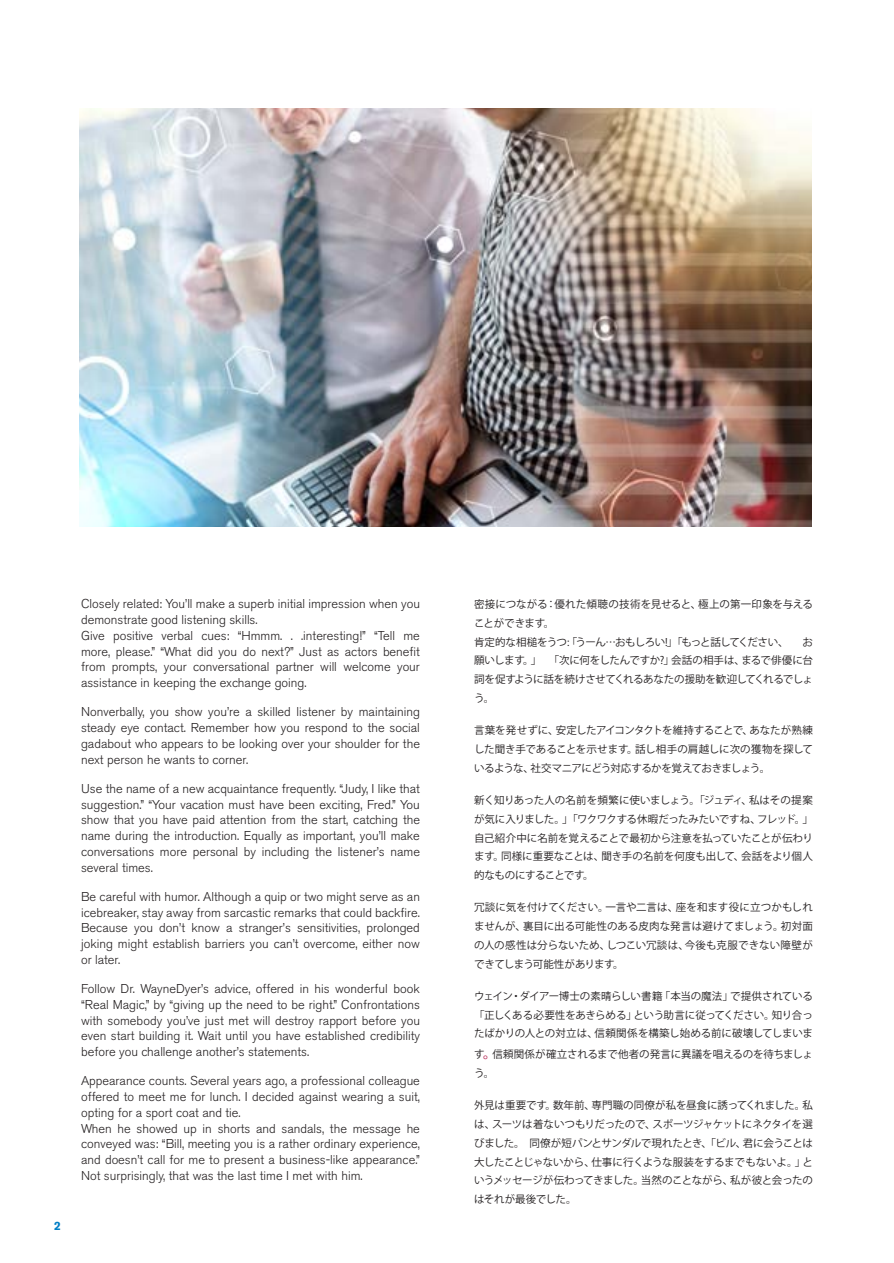
<style>
.page{position:relative;width:894px;height:1263px;background:#fff}
.page>*{position:absolute;margin:0;border:0;box-sizing:border-box;transform-origin:0 0}
.article_subtitle{font:300 12.75px/15.8px "Akzidenz Grotesk BE";color:#231f20;text-align:justify}
.Day{font:700 12px "Akzidenz Grotesk BE";color:#007ec5}
.jp_article_subtitle{font:10.5px/18.8px "Koz Go Pr 6 N";letter-spacing:-.02em;color:#231f20;text-align:justify}
.jp_article_subtitle-2{font:10.5px "Koz Go Pr 6 N";letter-spacing:-.045em;color:#231f20}
.s1{font-weight:700;font-size:13.5px;color:#b62654}
</style>
<div class="page">
<img style="left:80px;top:108px;width:731px;height:418px">
<p class="Day" style="left:54px;top:1218px;width:8px">2</p>
<p class="article_subtitle" style="left:81px;top:596px;width:340px">Closely related: You’ll make a superb initial impression when you demonstrate good listening skills.</p>
<p class="article_subtitle" style="left:81px;top:628px;width:340px">Give positive verbal cues: “Hmmm. . .interesting!” “Tell me more, please.” “What did you do next?” Just as actors benefit from prompts, your conversational partner will welcome your assistance in keeping the exchange going.</p>
<p class="article_subtitle" style="left:81px;top:704px;width:340px">Nonverbally, you show you’re a skilled listener by maintaining steady eye contact. Remember how you respond to the social gadabout who appears to be looking over your shoulder for the next person he wants to corner.</p>
<p class="article_subtitle" style="left:81px;top:781px;width:340px">Use the name of a new acquaintance frequently. “Judy, I like that suggestion.” “Your vacation must have been exciting, Fred.” You show that you have paid attention from the start, catching the name during the introduction. Equally as important, you’ll make conversations more personal by including the listener’s name several times.</p>
<p class="article_subtitle" style="left:81px;top:888px;width:340px">Be careful with humor. Although a quip or two might serve as an icebreaker, stay away from sarcastic remarks that could backfire.<br>Because you don’t know a stranger’s sensitivities, prolonged joking might establish barriers you can’t overcome, either now or later.</p>
<p class="article_subtitle" style="left:81px;top:981px;width:340px">Follow Dr. WayneDyer’s advice, offered in his wonderful book “Real Magic,” by “giving up the need to be right.” Confrontations with somebody you’ve just met will destroy rapport before you even start building it. Wait until you have established credibility before you challenge another’s statements.</p>
<p class="article_subtitle" style="left:81px;top:1073px;width:340px">Appearance counts. Several years ago, a professional colleague offered to meet me for lunch. I decided against wearing a suit, opting for a sport coat and tie.</p>
<p class="article_subtitle" style="left:81px;top:1120px;width:340px">When he showed up in shorts and sandals, the message he conveyed was: “Bill, meeting you is a rather ordinary experience, and doesn’t call for me to present a business-like appearance.” Not surprisingly, that was the last time I met with him.</p>
<p class="jp_article_subtitle" style="left:474px;top:595px;width:340px">密接につながる：優れた傾聴の技術を見せると、極上の第一印象を与えることができます。</p>
<p class="jp_article_subtitle-2" style="left:474px;top:636px;width:316px">肯定的な相槌をうつ:「うーん…おもしろい!」「もっと話してください、</p>
<p class="jp_article_subtitle" style="left:474px;top:632px;width:340px;text-indent:328px">お願いします。」 「次に何をしたんですか?」会話の相手は、まるで俳優に台詞を促すように話を続けさせてくれるあなたの援助を歓迎してくれるでしょう。</p>
<p class="jp_article_subtitle" style="left:474px;top:721px;width:340px">言葉を発せずに、安定したアイコンタクトを維持することで、あなたが熟練した聞き手であることを示せます。話し相手の肩越しに次の獲物を探しているような、社交マニアにどう対応するかを覚えておきましょう。</p>
<p class="jp_article_subtitle" style="left:474px;top:791px;width:340px">新く知りあった人の名前を頻繁に使いましょう。「ジュディ、私はその提案が気に入りました。」「ワクワクする休暇だったみたいですね、フレッド。」自己紹介中に名前を覚えることで最初から注意を払っていたことが伝わります。同様に重要なことは、聞き手の名前を何度も出して、会話をより個人的なものにすることです。</p>
<p class="jp_article_subtitle" style="left:474px;top:898px;width:340px">冗談に気を付けてください。一言や二言は、座を和ます役に立つかもしれませんが、裏目に出る可能性のある皮肉な発言は避けてましょう。初対面の人の感性は分らないため、しつこい冗談は、今後も克服できない障壁ができてしまう可能性があります。</p>
<p class="jp_article_subtitle" style="left:474px;top:986px;width:340px">ウェイン・ダイアー博士の素晴らしい書籍「本当の魔法」で提供されている「正しくある必要性をあきらめる」という助言に従ってください。知り合ったばかりの人との対立は、信頼関係を構築し始める前に破壊してしまいま</p>
<p class="jp_article_subtitle" style="left:474px;top:1045px;width:340px">す<span class="s1">。</span>信頼関係が確立されるまで他者の発言に異議を唱えるのを待ちましょう。</p>
<p class="jp_article_subtitle" style="left:474px;top:1096px;width:340px">外見は重要です。数年前、専門職の同僚が私を昼食に誘ってくれました。私は、スーツは着ないつもりだったので、スポーツジャケットにネクタイを選びました。 同僚が短パンとサンダルで現れたとき、「ビル、君に会うことは大したことじゃないから、仕事に行くような服装をするまでもないよ。」というメッセージが伝わってきました。当然のことながら、私が彼と会ったのはそれが最後でした。</p>
</div>
